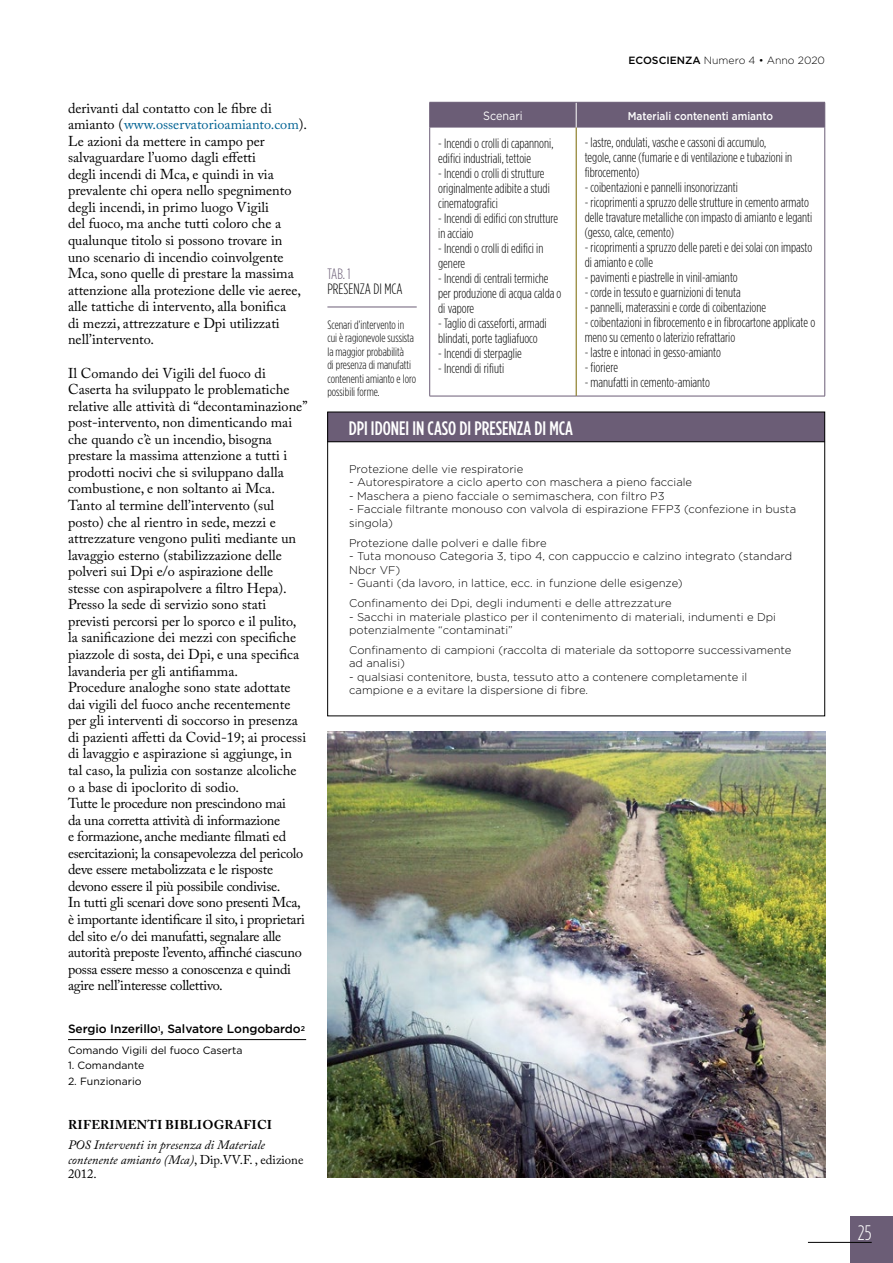
<style>
.page{position:relative;width:893px;height:1263px;background:#fff}
.page>*{position:absolute;margin:0;border:0;box-sizing:border-box;transform-origin:0 0}
.t1{font:300 condensed 21px "Gotham HTF";color:#fff}
.t2{font:500 condensed 19.5px "Gotham HTF";color:#fff}
.t3{font:300 condensed 15px "Gotham HTF";color:#000}
.t4{font:300 condensed 15px "Gotham HTF";color:#6b5d76}
.t5{font:14.25px/16.5px "Adobe Caslon Pro";color:#000}
.t6{font:300 condensed 13.5px/15px "Gotham HTF";color:#000}
.t7{font:italic 12.75px/14.2px "Adobe Caslon Pro";color:#000}
.t8{font:700 12.75px "Adobe Caslon Pro";letter-spacing:.015em;color:#000}
.t9{font:300 condensed 12px/13.5px "Gotham HTF";color:#000}
.t10{font:500 12px "Gotham HTF";letter-spacing:-.005em;color:#000}
.t11{font:12px "Gotham HTF";color:#fff;scale:.9 1}
.t12{font:300 11.25px/13.5px "Gotham HTF";color:#000}
.t13{font:500 11.25px "Gotham HTF";color:#fff;scale:.9 1}
.t14{font:10.5px "Gotham HTF";color:#000}
.t15{font:300 10.5px "Gotham HTF";color:#000}
.s1{color:#006293}
.s2{font-style:normal}
.s3{font-weight:500}
</style>
<div class="page">
<div style="left:850px;top:1216px;width:43px;height:47px;background:#6b5d76"></div>
<hr style="left:808px;top:1242px;width:64px;height:1px;background:#000">
<hr style="left:68px;top:1039px;width:238px;height:1px;background:#000">
<div style="left:327px;top:412px;width:498px;height:29px;background:#6b5d76"></div>
<div style="left:327px;top:412px;width:498px;height:304px;border:1px solid #000"></div>
<hr style="left:327px;top:441px;width:498px;height:1px;background:#000">
<img style="left:327px;top:732px;width:498px;height:446px">
<svg style="left:429px;top:102px;width:396px;height:26px;background:#6e6078"></svg>
<hr style="left:429px;top:128px;width:1px;height:268px;background:#6b5d76">
<hr style="left:824px;top:128px;width:1px;height:268px;background:#6b5d76">
<hr style="left:429px;top:396px;width:147px;height:1px;background:#6b5d76">
<hr style="left:576px;top:396px;width:249px;height:1px;background:#6b5d76">
<hr style="left:576px;top:128px;width:1px;height:268px;background:#786600">
<hr style="left:327px;top:307px;width:90px;height:1px;background:#6b5d76">
<p class="t5" style="left:68px;top:99px;width:241px">derivanti dal contatto con le fibre di amianto (<span class="s1">www.osservatorioamianto.com</span>).<br>Le azioni da mettere in campo per salvaguardare l’uomo dagli effetti<br>degli incendi di Mca, e quindi in via prevalente chi opera nello spegnimento degli incendi, in primo luogo Vigili<br>del fuoco, ma anche tutti coloro che a qualunque titolo si possono trovare in uno scenario di incendio coinvolgente Mca, sono quelle di prestare la massima attenzione alla protezione delle vie aeree, alle tattiche di intervento, alla bonifica<br>di mezzi, attrezzature e Dpi utilizzati nell’intervento.</p>
<p class="t5" style="left:68px;top:364px;width:241px">Il Comando dei Vigili del fuoco di Caserta ha sviluppato le problematiche relative alle attività di “decontaminazione” post-intervento, non dimenticando mai che quando c’è un incendio, bisogna prestare la massima attenzione a tutti i prodotti nocivi che si sviluppano dalla combustione, e non soltanto ai Mca.<br>Tanto al termine dell’intervento (sul posto) che al rientro in sede, mezzi e attrezzature vengono puliti mediante un lavaggio esterno (stabilizzazione delle polveri sui Dpi e/o aspirazione delle stesse con aspirapolvere a filtro Hepa).<br>Presso la sede di servizio sono stati previsti percorsi per lo sporco e il pulito, la sanificazione dei mezzi con specifiche piazzole di sosta, dei Dpi, e una specifica lavanderia per gli antifiamma.<br>Procedure analoghe sono state adottate dai vigili del fuoco anche recentemente per gli interventi di soccorso in presenza di pazienti affetti da Covid-19; ai processi di lavaggio e aspirazione si aggiunge, in tal caso, la pulizia con sostanze alcoliche<br>o a base di ipoclorito di sodio.<br>Tutte le procedure non prescindono mai<br>da una corretta attività di informazione<br>e formazione, anche mediante filmati ed esercitazioni; la consapevolezza del pericolo deve essere metabolizzata e le risposte devono essere il più possibile condivise.<br>In tutti gli scenari dove sono presenti Mca, è importante identificare il sito, i proprietari del sito e/o dei manufatti, segnalare alle autorità preposte l’evento, affinché ciascuno possa essere messo a conoscenza e quindi agire nell’interesse collettivo.</p>
<p class="t10" style="left:68px;top:1022px;width:238px">Sergio Inzerillo<sup>1</sup>, Salvatore Longobardo<sup>2</sup></p>
<p class="t14" style="left:68px;top:1045px;width:176px">Comando Vigili del fuoco Caserta</p>
<p class="t14" style="left:68px;top:1060px;width:78px">1. Comandante</p>
<p class="t14" style="left:68px;top:1075px;width:75px">2. Funzionario</p>
<p class="t8" style="left:68px;top:1117px;width:206px">RIFERIMENTI BIBLIOGRAFICI</p>
<p class="t7" style="left:68px;top:1138px;width:237px">POS Interventi in presenza di Materiale contenente amianto (Mca)<span class="s2">, Dip.VV.F. , edizione<br>2012.</span></p>
<p class="t4" style="left:327px;top:266px;width:25px">TAB. 1</p>
<p class="t3" style="left:327px;top:281px;width:77px">PRESENZA DI MCA</p>
<p class="t9" style="left:327px;top:318px;width:90px">Scenari d’intervento in cui è ragionevole sussista la maggior probabilità<br>di presenza di manufatti contenenti amianto e loro possibili forme.</p>
<p class="t15" style="left:628px;top:55px;width:198px"><span class="s3">ECOSCIENZA</span> Numero 4 • Anno 2020</p>
<p class="t11" style="left:483px;top:109px;width:45px">Scenari</p>
<p class="t13" style="left:628px;top:109px;width:163px">Materiali contenenti amianto</p>
<p class="t6" style="left:438px;top:135px;width:117px">- Incendi o crolli di capannoni, edifici industriali, tettoie</p>
<p class="t6" style="left:438px;top:165px;width:113px">- Incendi o crolli di strutture originalmente adibite a studi cinematografici</p>
<p class="t6" style="left:438px;top:210px;width:121px">- Incendi di edifici con strutture in acciaio</p>
<p class="t6" style="left:438px;top:240px;width:107px">- Incendi o crolli di edifici in genere</p>
<p class="t6" style="left:438px;top:270px;width:125px">- Incendi di centrali termiche per produzione di acqua calda o di vapore</p>
<p class="t6" style="left:438px;top:315px;width:110px">- Taglio di casseforti, armadi blindati, porte tagliafuoco</p>
<p class="t6" style="left:438px;top:345px;width:85px">- Incendi di sterpaglie</p>
<p class="t6" style="left:438px;top:360px;width:68px">- Incendi di rifiuti</p>
<p class="t6" style="left:585px;top:135px;width:209px">- lastre, ondulati, vasche e cassoni di accumulo, tegole, canne (fumarie e di ventilazione e tubazioni in fibrocemento)</p>
<p class="t6" style="left:585px;top:180px;width:155px">- coibentazioni e pannelli insonorizzanti</p>
<p class="t6" style="left:585px;top:195px;width:229px">- ricoprimenti a spruzzo delle strutture in cemento armato delle travature metalliche con impasto di amianto e leganti (gesso, calce, cemento)</p>
<p class="t6" style="left:585px;top:240px;width:229px">- ricoprimenti a spruzzo delle pareti e dei solai con impasto di amianto e colle</p>
<p class="t6" style="left:585px;top:270px;width:155px">- pavimenti e piastrelle in vinil-amianto</p>
<p class="t6" style="left:585px;top:285px;width:158px">- corde in tessuto e guarnizioni di tenuta</p>
<p class="t6" style="left:585px;top:300px;width:183px">- pannelli, materassini e corde di coibentazione</p>
<p class="t6" style="left:585px;top:315px;width:232px">- coibentazioni in fibrocemento e in fibrocartone applicate o meno su cemento o laterizio refrattario</p>
<p class="t6" style="left:585px;top:345px;width:138px">- lastre e intonaci in gesso-amianto</p>
<p class="t6" style="left:585px;top:360px;width:35px">- fioriere</p>
<p class="t6" style="left:585px;top:375px;width:127px">- manufatti in cemento-amianto</p>
<h2 class="t2" style="left:349px;top:417px;width:226px">DPI IDONEI IN CASO DI PRESENZA DI MCA</h2>
<p class="t12" style="left:349px;top:462px;width:176px">Protezione delle vie respiratorie</p>
<p class="t12" style="left:349px;top:475px;width:344px">- Autorespiratore a ciclo aperto con maschera a pieno facciale</p>
<p class="t12" style="left:349px;top:489px;width:317px">- Maschera a pieno facciale o semimaschera, con filtro P3</p>
<p class="t12" style="left:349px;top:502px;width:448px">- Facciale filtrante monouso con valvola di espirazione FFP3 (confezione in busta singola)</p>
<p class="t12" style="left:349px;top:536px;width:199px">Protezione dalle polveri e dalle fibre</p>
<p class="t12" style="left:349px;top:549px;width:444px">- Tuta monouso Categoria 3, tipo 4, con cappuccio e calzino integrato (standard<br>Nbcr VF)</p>
<p class="t12" style="left:349px;top:573px;width:335px;line-height:20px">- Guanti (da lavoro, in lattice, ecc. in funzione delle esigenze)<br>Confinamento dei Dpi, degli indumenti e delle attrezzature</p>
<p class="t12" style="left:349px;top:610px;width:428px">- Sacchi in materiale plastico per il contenimento di materiali, indumenti e Dpi potenzialmente “contaminati”</p>
<p class="t12" style="left:349px;top:643px;width:444px">Confinamento di campioni (raccolta di materiale da sottoporre successivamente ad analisi)</p>
<p class="t12" style="left:349px;top:670px;width:400px">- qualsiasi contenitore, busta, tessuto atto a contenere completamente il campione e a evitare la dispersione di fibre.</p>
<h1 class="t1" style="left:858px;top:1221px;width:15px">25</h1>
</div>
